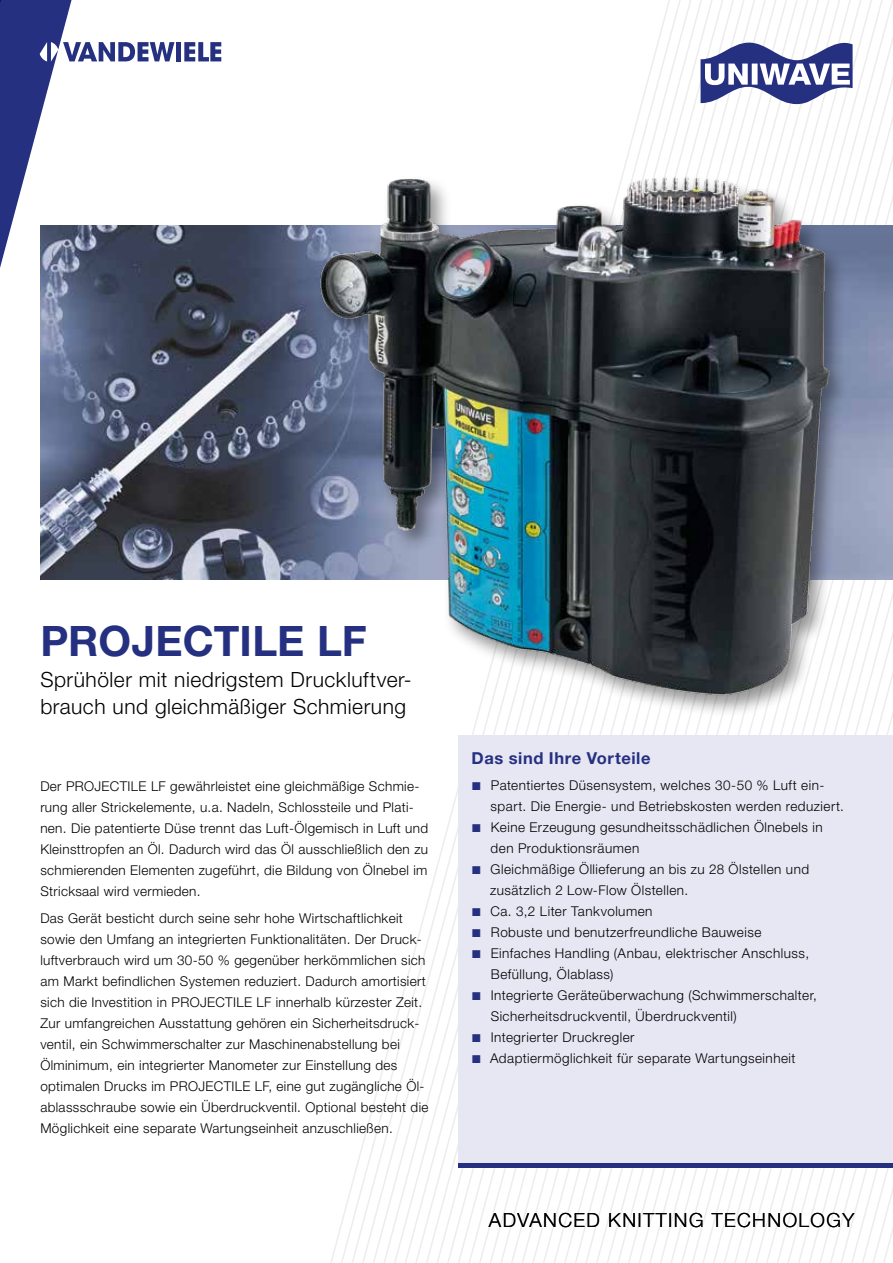
<style>
.page{position:relative;width:893px;height:1263px;background:#fff}
.page>*{position:absolute;margin:0;border:0;box-sizing:border-box;transform-origin:0 0}
.t1{font:700 42px "Helvetica Neue LT Pro";color:#253081}
.t2{font:300 21px/27px "Helvetica Neue LT Pro";letter-spacing:.025em;color:#000}
.t3{font:300 19.5px "Helvetica Neue LT Pro";letter-spacing:.075em;color:#000}
.t4{font:700 16.5px "Helvetica Neue LT Pro";letter-spacing:.035em;color:#253081}
.t5{font:300 13.5px/21px "Helvetica Neue LT Pro";letter-spacing:.025em;color:#000}
.s1{color:#253081}
</style>
<div class="page">
<svg style="left:330px;top:0;width:346px;height:1263px"></svg>
<div style="left:176px;top:42px;width:5px;height:19px;background:#253081"></div>
<svg style="left:184px;top:42px;width:37px;height:19px"></svg>
<svg style="left:0;top:0;width:174px;height:268px"></svg>
<svg style="left:701px;top:43px;width:152px;height:61px"></svg>
<img style="left:40px;top:225px;width:853px;height:355px">
<div style="left:458px;top:736px;width:435px;height:427px;background:#e7e6f3"></div>
<hr style="left:458px;top:1163px;width:435px;height:4px;background:#253081">
<div style="left:315px;top:174px;width:535px;height:544px;background:#000;opacity:.41"></div>
<img style="left:300px;top:166px;width:555px;height:535px">
<h1 class="t1" style="left:40px;top:615px;width:328px">PROJECTILE LF</h1>
<h2 class="t2" style="left:40px;top:666px;width:373px">Sprühöler mit niedrigstem Druckluftver&shy;brauch und gleichmäßiger Schmierung</h2>
<p class="t5" style="left:40px;top:775px;width:389px">Der PROJECTILE LF gewährleistet eine gleichmäßige Schmie&shy;rung aller Strickelemente, u.a. Nadeln, Schlossteile und Plati&shy;nen. Die patentierte Düse trennt das Luft-Ölgemisch in Luft und Kleinsttropfen an Öl. Dadurch wird das Öl ausschließlich den zu schmierenden Elementen zugeführt, die Bildung von Ölnebel im Stricksaal wird vermieden.</p>
<p class="t5" style="left:40px;top:907px;width:390px">Das Gerät besticht durch seine sehr hohe Wirtschaftlichkeit sowie den Umfang an integrierten Funktionalitäten. Der Druck&shy;luftverbrauch wird um 30-50 % gegenüber herkömmlichen sich am Markt befindlichen Systemen reduziert. Dadurch amortisiert sich die Investition in PROJECTILE LF innerhalb kürzester Zeit.<br>Zur umfangreichen Ausstattung gehören ein Sicherheitsdruck&shy;ventil, ein Schwimmerschalter zur Maschinenabstellung bei Ölminimum, ein integrierter Manometer zur Einstellung des optimalen Drucks im PROJECTILE LF, eine gut zugängliche Öl&shy;ablassschraube sowie ein Überdruckventil. Optional besteht die Möglichkeit eine separate Wartungseinheit anzuschließen.</p>
<p class="t4" style="left:472px;top:748px;width:180px">Das sind Ihre Vorteile</p>
<p class="t5" style="left:491px;top:774px;width:355px;text-indent:-18px"><span class="s1">■</span> Patentiertes Düsensystem, welches 30-50 % Luft ein&shy;spart. Die Energie- und Betriebskosten werden reduziert.</p>
<p class="t5" style="left:490px;top:816px;width:334px;text-indent:-18px"><span class="s1">■</span> Keine Erzeugung gesundheitsschädlichen Ölnebels in den Produktionsräumen</p>
<p class="t5" style="left:490px;top:858px;width:320px;text-indent:-18px"><span class="s1">■</span> Gleichmäßige Öllieferung an bis zu 28 Ölstellen und zusätzlich 2 Low-Flow Ölstellen.</p>
<p class="t5" style="left:472px;top:900px;width:182px"><span class="s1">■</span> Ca. 3,2 Liter Tankvolumen</p>
<p class="t5" style="left:472px;top:921px;width:291px"><span class="s1">■</span> Robuste und benutzerfreundliche Bauweise</p>
<p class="t5" style="left:491px;top:942px;width:320px;text-indent:-19px"><span class="s1">■</span> Einfaches Handling (Anbau, elektrischer Anschluss,<br>Befüllung, Ölablass)</p>
<p class="t5" style="left:491px;top:984px;width:328px;text-indent:-19px"><span class="s1">■</span> Integrierte Geräteüberwachung (Schwimmerschalter,<br>Sicherheitsdruckventil, Überdruckventil)</p>
<p class="t5" style="left:472px;top:1026px;width:164px"><span class="s1">■</span> Integrierter Druckregler</p>
<p class="t5" style="left:472px;top:1047px;width:325px"><span class="s1">■</span> Adaptiermöglichkeit für separate Wartungseinheit</p>
<h3 class="t3" style="left:489px;top:1208px;width:367px">ADVANCED KNITTING TECHNOLOGY</h3>
</div>
